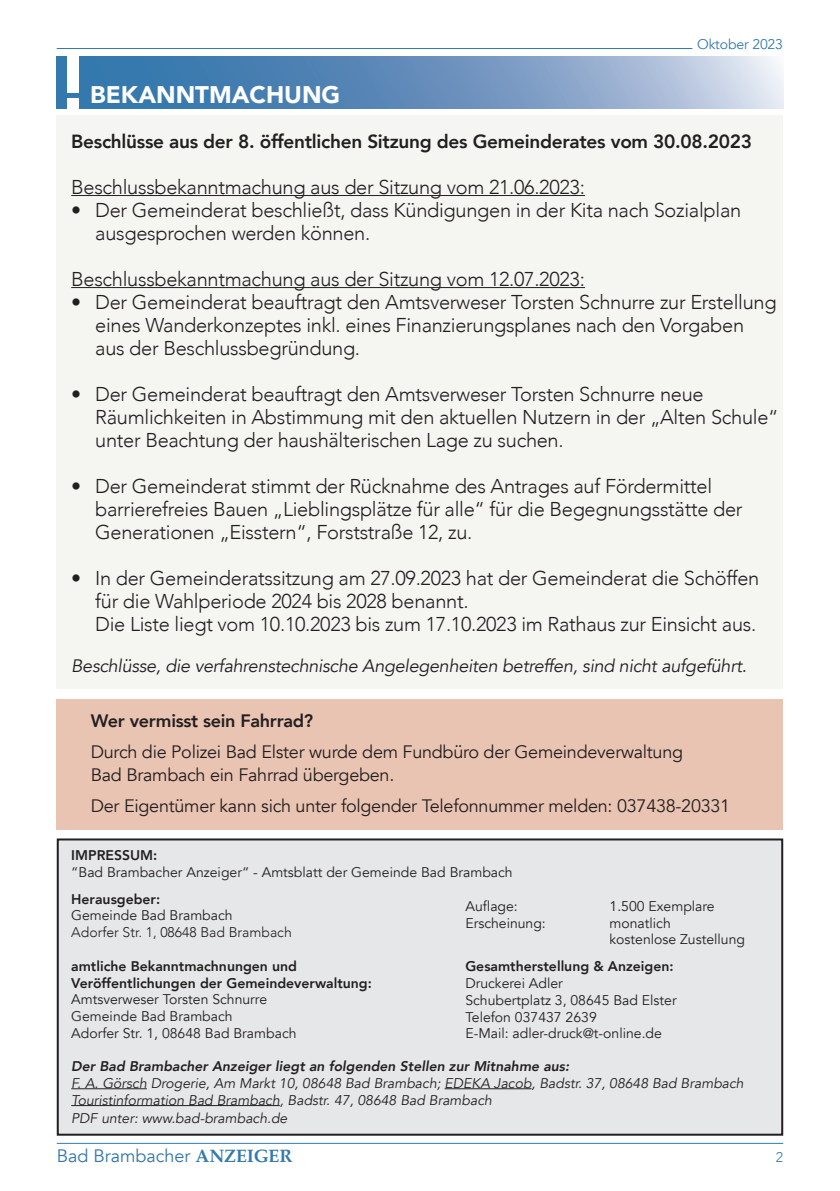
<style>
.page{position:relative;width:840px;height:1191px;background:#fff}
.page>*{position:absolute;margin:0;border:0;box-sizing:border-box;transform-origin:0 0}
.t1{font:900 24px "Avenir";color:#fff}
.t2{font:300 20px/23px "Avenir";letter-spacing:-.015em;color:#231f20}
.t3{font:800 19px "Avenir";letter-spacing:-.015em;color:#231f20}
.t4{font:18px/23px "Avenir";letter-spacing:-.015em;color:#231f20}
.t5{font:italic 18px "Avenir";letter-spacing:-.015em;color:#231f20}
.t6{font:800 18px "Avenir";letter-spacing:-.015em;color:#231f20}
.t7{font:18px "Avenir";color:#3576a9}
.t8{font:14px/16.8px "Avenir";color:#231f20}
.t9{font:italic 14px/16.8px "Avenir";color:#231f20}
.t10{font:800 14px/16.8px "Avenir";color:#231f20}
.t11{font:italic 800 14px "Avenir";color:#231f20}
.t12{font:300 14px "Avenir";color:#231f20}
.t13{font:14px "Avenir";letter-spacing:-.01em;color:#3379ad}
.t14{font:300 14px "Avenir";color:#3379ad}
.s1{font-family:"Palatino";font-weight:700;color:#3379ad}
</style>
<div class="page">
<hr style="left:57px;top:1143px;width:725px;height:1px;background:#3379ad">
<hr style="left:57px;top:48px;width:635px;height:1px;background:#3379ad">
<div style="left:57px;top:115px;width:725px;height:574px;background:#f5f6f1"></div>
<svg style="left:57px;top:57px;width:725px;height:51px"></svg>
<div style="left:68px;top:56px;width:11px;height:36px;background:#fff"></div>
<div style="left:68px;top:98px;width:11px;height:13px;background:#fff"></div>
<hr style="left:71px;top:195px;width:513px;height:1px;background:#231f20">
<hr style="left:71px;top:287px;width:513px;height:1px;background:#231f20">
<div style="left:58px;top:839px;width:723px;height:295px;background:#e6e7e9"></div>
<div style="left:57px;top:838px;width:725px;height:297px;border:2px solid #231f20"></div>
<hr style="left:71px;top:1088px;width:76px;height:1px;background:#231f20">
<hr style="left:444px;top:1088px;width:87px;height:1px;background:#231f20">
<hr style="left:71px;top:1105px;width:209px;height:1px;background:#231f20">
<div style="left:57px;top:698px;width:725px;height:131px;background:#eac4b3"></div>
<p class="t13" style="left:696px;top:36px;width:87px">Oktober 2023</p>
<p class="t1" style="left:90px;top:74px;width:251px">BEKANNTMACHUNG</p>
<p class="t3" style="left:71px;top:127px;width:682px">Beschlüsse aus der 8. öffentlichen Sitzung des Gemeinderates vom 30.08.2023</p>
<p class="t2" style="left:71px;top:176px;width:515px">Beschlussbekanntmachung aus der Sitzung vom 21.06.2023:</p>
<p class="t2" style="left:95px;top:199px;width:647px;text-indent:-24px">• Der Gemeinderat beschließt, dass Kündigungen in der Kita nach Sozialplan ausgesprochen werden können.</p>
<p class="t2" style="left:71px;top:268px;width:515px">Beschlussbekanntmachung aus der Sitzung vom 12.07.2023:</p>
<p class="t2" style="left:95px;top:291px;width:682px;text-indent:-24px">• Der Gemeinderat beauftragt den Amtsverweser Torsten Schnurre zur Erstellung eines Wanderkonzeptes inkl. eines Finanzierungsplanes nach den Vorgaben aus der Beschlussbegründung.</p>
<p class="t2" style="left:95px;top:383px;width:684px;text-indent:-24px">• Der Gemeinderat beauftragt den Amtsverweser Torsten Schnurre neue<br>Räumlichkeiten in Abstimmung mit den aktuellen Nutzern in der „Alten Schule“ unter Beachtung der haushälterischen Lage zu suchen.</p>
<p class="t2" style="left:95px;top:475px;width:648px;text-indent:-24px">• Der Gemeinderat stimmt der Rücknahme des Antrages auf Fördermittel barrierefreies Bauen „Lieblingsplätze für alle“ für die Begegnungsstätte der<br>Generationen „Eisstern“, Forststraße 12, zu.</p>
<p class="t2" style="left:95px;top:567px;width:665px;text-indent:-24px">• In der Gemeinderatssitzung am 27.09.2023 hat der Gemeinderat die Schöffen für die Wahlperiode 2024 bis 2028 benannt.<br>Die Liste liegt vom 10.10.2023 bis zum 17.10.2023 im Rathaus zur Einsicht aus.</p>
<p class="t5" style="left:71px;top:655px;width:676px">Beschlüsse, die verfahrenstechnische Angelegenheiten betreffen, sind nicht aufgeführt.</p>
<p class="t6" style="left:91px;top:706px;width:224px">Wer vermisst sein Fahrrad?</p>
<p class="t4" style="left:91px;top:740px;width:593px">Durch die Polizei Bad Elster wurde dem Fundbüro der Gemeindeverwaltung<br>Bad Brambach ein Fahrrad übergeben.</p>
<p class="t4" style="left:91px;top:794px;width:640px">Der Eigentümer kann sich unter folgender Telefonnummer melden: 037438-20331</p>
<p class="t10" style="left:71px;top:846px;width:88px">IMPRESSUM:</p>
<p class="t8" style="left:71px;top:864px;width:443px">“Bad Brambacher Anzeiger“ - Amtsblatt der Gemeinde Bad Brambach</p>
<p class="t10" style="left:71px;top:890px;width:90px">Herausgeber:</p>
<p class="t8" style="left:71px;top:907px;width:163px">Gemeinde Bad Brambach</p>
<p class="t12" style="left:71px;top:924px;width:222px">Adorfer Str. 1, 08648 Bad Brambach</p>
<p class="t10" style="left:71px;top:957px;width:302px">amtliche Bekanntmachnungen und<br>Veröffentlichungen der Gemeindeverwaltung:</p>
<p class="t8" style="left:71px;top:991px;width:227px">Amtsverweser Torsten Schnurre<br>Gemeinde Bad Brambach<br>Adorfer Str. 1, 08648 Bad Brambach</p>
<p class="t11" style="left:71px;top:1057px;width:499px">Der Bad Brambacher Anzeiger liegt an folgenden Stellen zur Mitnahme aus:</p>
<p class="t9" style="left:71px;top:1074px;width:673px">F. A. Görsch Drogerie, Am Markt 10, 08648 Bad Brambach; EDEKA Jacob, Badstr. 37, 08648 Bad Brambach<br>Touristinformation Bad Brambach, Badstr. 47, 08648 Bad Brambach</p>
<p class="t8" style="left:465px;top:897px;width:54px">Auflage:</p>
<p class="t8" style="left:609px;top:897px;width:107px">1.500 Exemplare</p>
<p class="t8" style="left:465px;top:914px;width:82px">Erscheinung:</p>
<p class="t8" style="left:609px;top:914px;width:137px">monatlich<br>kostenlose Zustellung</p>
<p class="t10" style="left:465px;top:958px;width:209px">Gesamtherstellung &amp; Anzeigen:</p>
<p class="t8" style="left:465px;top:975px;width:213px">Druckerei Adler<br>Schubertplatz 3, 08645 Bad Elster<br>Telefon 037437 2639<br>E-Mail: adler-druck@t-online.de</p>
<p class="t9" style="left:71px;top:1109px;width:217px">PDF unter: www.bad-brambach.de</p>
<p class="t7" style="left:57px;top:1145px;width:237px">Bad Brambacher <span class="s1">ANZEIGER</span></p>
<p class="t14" style="left:775px;top:1149px;width:9px">2</p>
</div>
